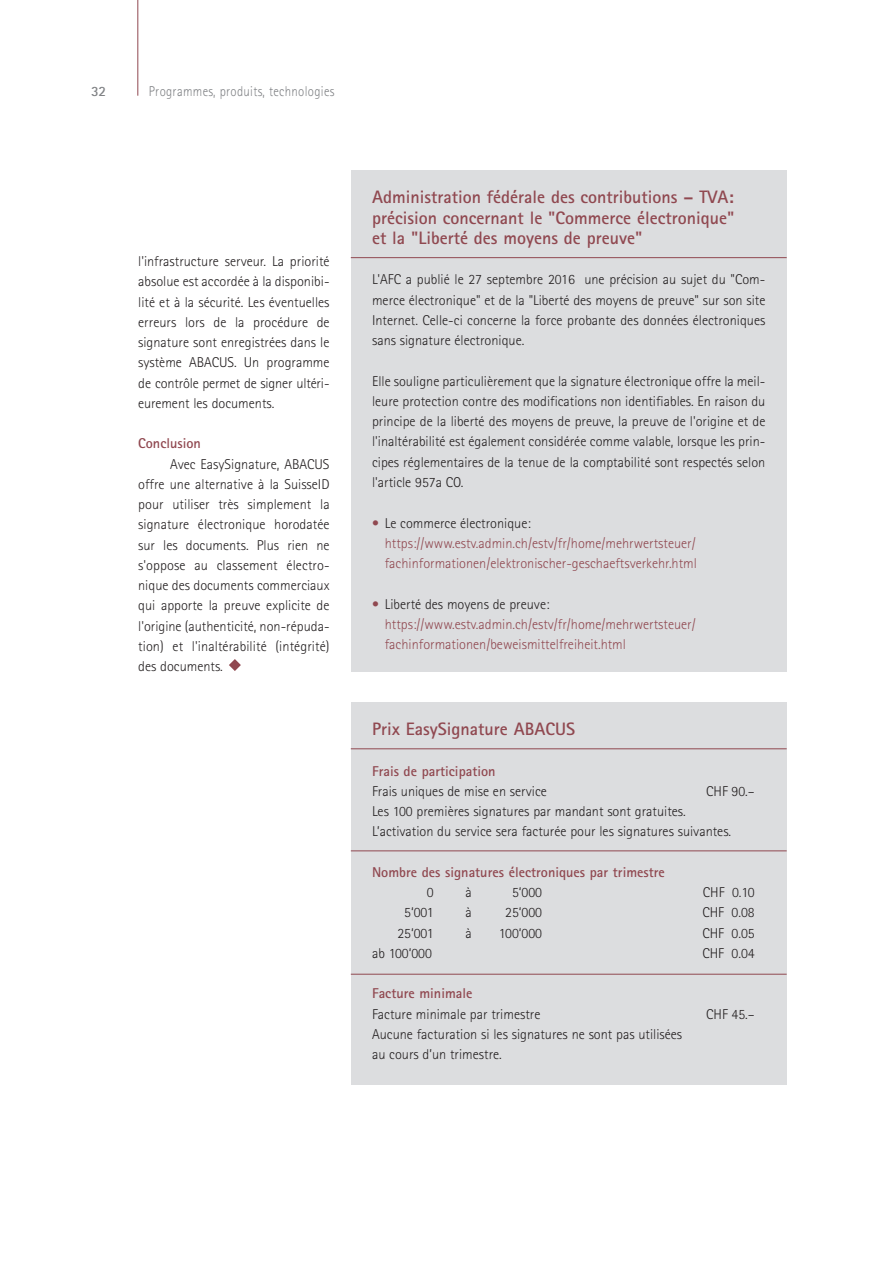
<style>
.page{position:relative;width:893px;height:1263px;background:#fff}
.page>*{position:absolute;margin:0;border:0;box-sizing:border-box;transform-origin:0 0}
.t1{font:700 18px/20.2px "Rotis Sans Serif";color:#904850;text-align:justify}
.t2{font:300 14.25px/20.2px "Rotis Sans Serif";color:#231f20}
.t3{font:300 14.25px/20.2px "Rotis Sans Serif";color:#904850}
.t4{font:700 14.25px "Rotis Sans Serif";color:#904850}
.t5{font:300 14.25px "Rotis Sans Serif";letter-spacing:.025em;color:#808285;scale:.9 1}
.t6{font:700 14.25px "Rotis Sans Serif";color:#808285}
.s1{color:#231f20}
</style>
<div class="page">
<hr style="left:137px;top:0;width:1px;height:96px;background:#904850">
<svg style="left:229px;top:659px;width:12px;height:12px"></svg>
<div style="left:351px;top:702px;width:436px;height:382px;background:#dcdddf"></div>
<hr style="left:351px;top:748px;width:436px;height:1px;background:#904850">
<hr style="left:351px;top:850px;width:436px;height:1px;background:#904850">
<hr style="left:351px;top:974px;width:436px;height:1px;background:#904850">
<div style="left:351px;top:170px;width:436px;height:502px;background:#dcdddf"></div>
<hr style="left:351px;top:257px;width:436px;height:1px;background:#904850">
<p class="t6" style="left:91px;top:82px;width:17px">32</p>
<p class="t5" style="left:149px;top:83px;width:208px">Programmes, produits, technologies</p>
<p class="t2" style="left:138px;top:251px;width:193px">l'infrastructure serveur. La priorité absolue est accordée à la disponibi&shy;lité et à la sécurité. Les éventuelles erreurs lors de la procédure de signature sont enregistrées dans le système ABACUS. Un programme de contrôle permet de signer ultéri&shy;eurement les documents.</p>
<p class="t4" style="left:138px;top:434px;width:64px">Conclusion</p>
<p class="t2" style="left:138px;top:454px;width:193px;text-align:justify;text-indent:32px">Avec EasySignature, ABACUS offre une alternative à la SuisseID pour utiliser très simplement la signature électronique horodatée sur les documents. Plus rien ne s'oppose au classement électro&shy;nique des documents commerciaux qui apporte la preuve explicite de l'origine (authenticité, non-répuda&shy;tion) et l'inaltérabilité (intégrité) des documents.</p>
<p class="t1" style="left:372px;top:187px;width:364px">Administration fédérale des contributions – TVA: précision concernant le "Commerce électronique" et la "Liberté des moyens de preuve"</p>
<p class="t2" style="left:372px;top:270px;width:395px;text-align:justify">L'AFC a publié le 27 septembre 2016 une précision au sujet du "Com&shy;merce électronique" et de la "Liberté des moyens de preuve" sur son site Internet. Celle-ci concerne la force probante des données électroniques sans signature électronique.</p>
<p class="t2" style="left:372px;top:371px;width:395px;text-align:justify">Elle souligne particulièrement que la signature électronique offre la meil&shy;leure protection contre des modifications non identifiables. En raison du principe de la liberté des moyens de preuve, la preuve de l'origine et de l'inaltérabilité est également considérée comme valable, lorsque les prin&shy;cipes réglementaires de la tenue de la comptabilité sont respectés selon l'article 957a CO.</p>
<p class="t3" style="left:385px;top:513px;width:314px;text-indent:-13px">• <span class="s1">Le commerce électronique: </span>https://www.estv.admin.ch/estv/fr/home/mehrwertsteuer/ fachinformationen/elektronischer-geschaeftsverkehr.html</p>
<p class="t3" style="left:385px;top:594px;width:312px;text-indent:-13px">• <span class="s1">Liberté des moyens de preuve: </span>https://www.estv.admin.ch/estv/fr/home/mehrwertsteuer/ fachinformationen/beweismittelfreiheit.html</p>
<p class="t1" style="left:372px;top:718px;width:205px">Prix EasySignature ABACUS</p>
<p class="t4" style="left:372px;top:762px;width:125px">Frais de participation</p>
<p class="t2" style="left:372px;top:781px;width:176px">Frais uniques de mise en service</p>
<p class="t2" style="left:706px;top:781px;width:50px">CHF 90.–</p>
<p class="t2" style="left:372px;top:801px;width:361px">Les 100 premières signatures par mandant sont gratuites.<br>L’activation du service sera facturée pour les signatures suivantes.</p>
<p class="t4" style="left:372px;top:863px;width:294px">Nombre des signatures électroniques par trimestre</p>
<p class="t2" style="left:427px;top:882px;width:8px">0</p>
<p class="t2" style="left:466px;top:882px;width:8px">à</p>
<p class="t2" style="left:512px;top:882px;width:32px">5‘000</p>
<p class="t2" style="left:703px;top:882px;width:53px">CHF 0.10</p>
<p class="t2" style="left:404px;top:902px;width:31px">5‘001</p>
<p class="t2" style="left:466px;top:902px;width:8px">à</p>
<p class="t2" style="left:505px;top:902px;width:38px">25‘000</p>
<p class="t2" style="left:702px;top:902px;width:54px">CHF 0.08</p>
<p class="t2" style="left:397px;top:923px;width:38px">25‘001</p>
<p class="t2" style="left:466px;top:923px;width:8px">à</p>
<p class="t2" style="left:499px;top:923px;width:45px">100‘000</p>
<p class="t2" style="left:702px;top:923px;width:54px">CHF 0.05</p>
<p class="t2" style="left:372px;top:943px;width:61px">ab 100‘000</p>
<p class="t2" style="left:702px;top:943px;width:54px">CHF 0.04</p>
<p class="t4" style="left:372px;top:984px;width:102px">Facture minimale</p>
<p class="t2" style="left:372px;top:1004px;width:170px">Facture minimale par trimestre</p>
<p class="t2" style="left:706px;top:1004px;width:50px">CHF 45.–</p>
<p class="t2" style="left:372px;top:1024px;width:312px">Aucune facturation si les signatures ne sont pas utilisées au cours d’un trimestre.</p>
</div>
